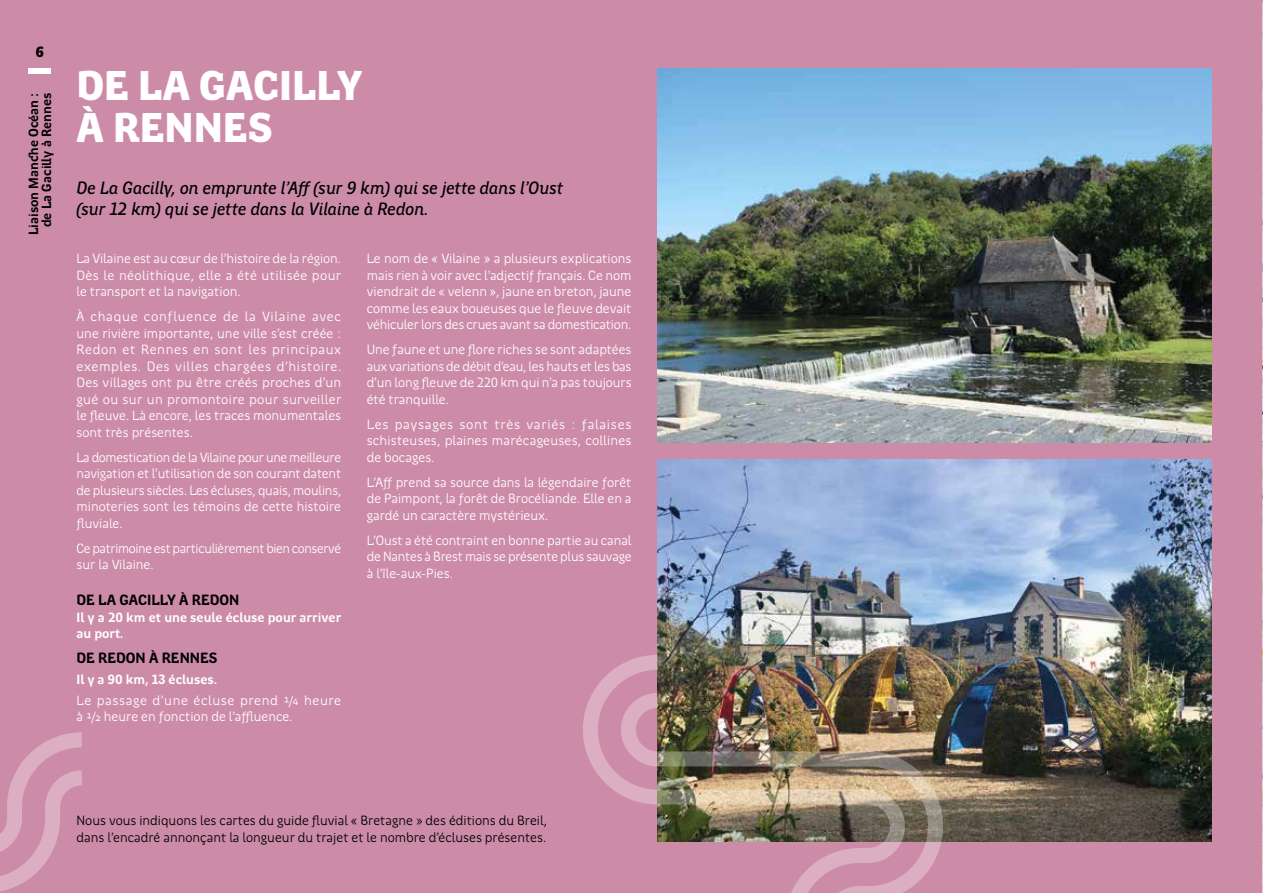
<style>
.page{position:relative;width:1263px;height:893px;background:#cc8ca8}
.page>*{position:absolute;margin:0;border:0;box-sizing:border-box;transform-origin:0 0}
.t1{font:900 42px/42px "Region Bretagne New";color:#fff}
.t2{font:italic 500 18px/21px "Region Bretagne New";letter-spacing:-.005em;color:#000}
.t3{font:700 15px "Region Bretagne New";color:#000}
.t4{font:900 15px "Region Bretagne New";color:#000}
.t5{font:13.5px/16.5px "Region Bretagne New";color:#fff;text-align:justify}
.t6{font:13.5px/16.5px "Region Bretagne New";color:#000}
.t7{font:13.5px/16.5px "Region Bretagne New";letter-spacing:.03em;color:#fff}
.t8{font:700 13.5px/16.5px "Region Bretagne New";color:#fff}
.t9{font:13.5px/16.5px "Region Bretagne New";letter-spacing:-.025em;color:#fff}
.t10{font:700 13.5px/12.8px "Region Bretagne New";color:#000;text-align:center}
</style>
<div class="page">
<img style="left:657px;top:460px;width:555px;height:382px">
<img style="left:657px;top:68px;width:555px;height:375px">
<img style="left:1262px;top:0;width:1px;height:893px">
<div style="left:29px;top:68px;width:22px;height:5px;background:#fff"></div>
<img style="left:912px;top:685px;width:32px;height:202px">
<img style="left:583px;top:653px;width:329px;height:240px">
<svg style="left:0;top:732px;width:82px;height:160px"></svg>
<p class="t4" style="left:36px;top:44px;width:10px">6</p>
<p class="t10" style="left:28px;top:235px;width:144px;rotate:-90deg">Liaison Manche Océan : de La Gacilly à Rennes</p>
<h1 class="t1" style="left:77px;top:65px;width:287px">DE LA GACILLY<br>À RENNES</h1>
<h2 class="t2" style="left:77px;top:178px;width:488px">De La Gacilly, on emprunte l’Aff (sur 9 km) qui se jette dans l’Oust (sur 12 km) qui se jette dans la Vilaine à Redon.</h2>
<p class="t5" style="left:77px;top:251px;width:266px">La Vilaine est au cœur de l’histoire de la région.<br>Dès le néolithique, elle a été utilisée pour le transport et la navigation.</p>
<p class="t5" style="left:77px;top:309px;width:266px">À chaque confluence de la Vilaine avec une rivière importante, une ville s’est créée :<br>Redon et Rennes en sont les principaux exemples. Des villes chargées d’histoire.<br>Des villages ont pu être créés proches d’un gué ou sur un promontoire pour surveiller le fleuve. Là encore, les traces monumentales sont très présentes.</p>
<p class="t5" style="left:77px;top:449px;width:266px">La domestication de la Vilaine pour une meilleure navigation et l’utilisation de son courant datent de plusieurs siècles. Les écluses, quais, moulins, minoteries sont les témoins de cette histoire fluviale.</p>
<p class="t9" style="left:77px;top:540px;width:266px">Ce patrimoine est particulièrement bien conservé sur la Vilaine.</p>
<p class="t3" style="left:77px;top:592px;width:164px">DE LA GACILLY À REDON</p>
<p class="t8" style="left:77px;top:609px;width:266px">Il y a 20 km et une seule écluse pour arriver au port.</p>
<p class="t3" style="left:77px;top:650px;width:142px">DE REDON À RENNES</p>
<p class="t8" style="left:77px;top:671px;width:142px">Il y a 90 km, 13 écluses.</p>
<p class="t7" style="left:77px;top:692px;width:266px">Le passage d’une écluse prend ¼ heure à ½ heure en fonction de l’affluence.</p>
<p class="t5" style="left:367px;top:251px;width:266px">Le nom de « Vilaine » a plusieurs explications mais rien à voir avec l’adjectif français. Ce nom viendrait de « velenn », jaune en breton, jaune comme les eaux boueuses que le fleuve devait véhiculer lors des crues avant sa domestication.</p>
<p class="t5" style="left:367px;top:342px;width:266px">Une faune et une flore riches se sont adaptées aux variations de débit d’eau, les hauts et les bas d’un long fleuve de 220 km qui n’a pas toujours été tranquille.</p>
<p class="t5" style="left:367px;top:416px;width:266px">Les paysages sont très variés : falaises schisteuses, plaines marécageuses, collines de bocages.</p>
<p class="t5" style="left:367px;top:474px;width:266px">L’Aff prend sa source dans la légendaire forêt de Paimpont, la forêt de Brocéliande. Elle en a gardé un caractère mystérieux.</p>
<p class="t5" style="left:367px;top:532px;width:266px">L’Oust a été contraint en bonne partie au canal de Nantes à Brest mais se présente plus sauvage à l’île-aux-Pies.</p>
<p class="t6" style="left:77px;top:813px;width:472px">Nous vous indiquons les cartes du guide fluvial « Bretagne » des éditions du Breil, dans l’encadré annonçant la longueur du trajet et le nombre d’écluses présentes.</p>
</div>
